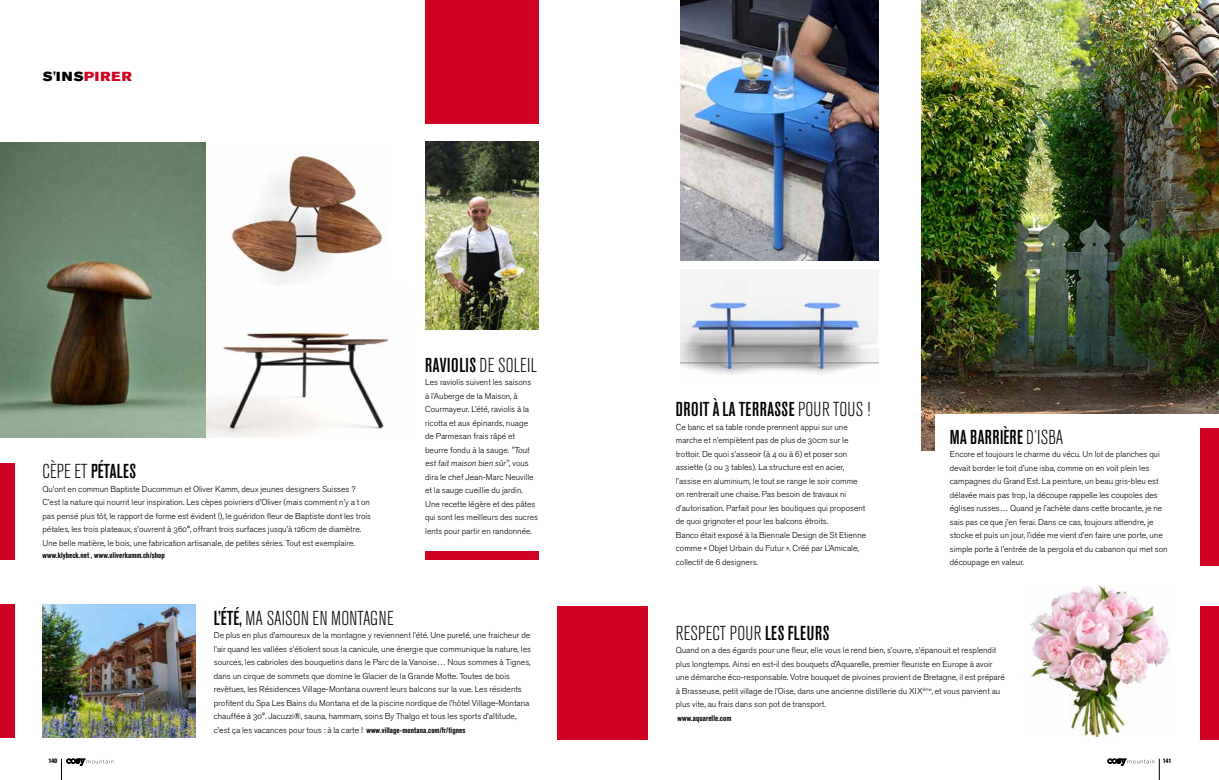
<style>
.page{position:relative;width:1219px;height:780px;background:#fff}
.page>*{position:absolute;margin:0;border:0;box-sizing:border-box;transform-origin:0 0}
.t1{font:500 condensed 20px "Akzidenz Grotesk BE";letter-spacing:.02em;color:#000}
.t2{font:300 condensed 20px "Akzidenz Grotesk BE";letter-spacing:.01em;color:#000}
.t3{font:13px "Akzidenz Grotesk BE Super";letter-spacing:.085em;color:#000;scale:1.08 1}
.t4{font:8.5px/13.5px "Akzidenz Grotesk BE Light Os F";color:#000}
.t5{font:700 condensed 8px "Akzidenz Grotesk BE";letter-spacing:.01em;color:#000}
.t6{font:800 condensed 6.3px "Akzidenz Grotesk BE";letter-spacing:-.06em;color:#000}
.s1{color:#d10221}
.s2{font-weight:300}
.s3{font-weight:500}
.s4{font-family:"Akzidenz Grotesk BE";font-weight:700;font-stretch:condensed;font-size:8px}
</style>
<div class="page">
<svg style="left:61px;top:758px;width:52px;height:22px"></svg>
<svg style="left:1108px;top:758px;width:52px;height:22px"></svg>
<img style="left:680px;top:273px;width:199px;height:101px">
<img style="left:231px;top:155px;width:153px;height:130px">
<div style="left:0;top:463px;width:14px;height:96px;background:#d10221"></div>
<div style="left:0;top:604px;width:14px;height:133px;background:#d10221"></div>
<div style="left:1200px;top:606px;width:18px;height:133px;background:#d10221"></div>
<div style="left:557px;top:606px;width:90px;height:133px;background:#d10221"></div>
<div style="left:425px;top:1px;width:114px;height:123px;background:#d10221"></div>
<div style="left:425px;top:551px;width:114px;height:8px;background:#d10221"></div>
<img style="left:1023px;top:585px;width:147px;height:151px">
<img style="left:43px;top:604px;width:153px;height:133px">
<img style="left:680px;top:1px;width:199px;height:260px">
<img style="left:425px;top:142px;width:114px;height:187px">
<img style="left:205px;top:285px;width:184px;height:152px">
<img style="left:922px;top:1px;width:296px;height:450px">
<img style="left:0;top:142px;width:205px;height:295px">
<div style="left:935px;top:414px;width:283px;height:60px;background:#fff"></div>
<div style="left:1200px;top:428px;width:18px;height:138px;background:#d10221"></div>
<h2 class="t3" style="left:43px;top:69px;width:84px">S'INS<span class="s1">PIRER</span></h2>
<h1 class="t1" style="left:43px;top:460px;width:95px"><span class="s2">CÈPE ET</span> PÉTALES</h1>
<p class="t4" style="left:43px;top:482px;width:330px">Qu’ont en commun Baptiste Ducommun et Oliver Kamm, deux jeunes designers Suisses ?<br>C’est la nature qui nourrit leur inspiration. Les cèpes poivriers d’Oliver (mais comment n’y a t on pas pensé plus tôt, le rapport de forme est évident !), le guéridon fleur de Baptiste dont les trois pétales, les trois plateaux, s’ouvrent à 360°, offrant trois surfaces jusqu’à 126cm de diamètre.<br>Une belle matière, le bois, une fabrication artisanale, de petites séries. Tout est exemplaire.</p>
<p class="t5" style="left:43px;top:550px;width:124px">www.klybeck.net , www.oliverkamm.ch/shop</p>
<h1 class="t1" style="left:425px;top:354px;width:113px">RAVIOLIS <span class="s2">DE SOLEIL</span></h1>
<p class="t4" style="left:425px;top:376px;width:114px">Les raviolis suivent les saisons<br>à l’Auberge de la Maison, à<br>Courmayeur. L’été, raviolis à la ricotta et aux épinards, nuage de Parmesan frais râpé et beurre fondu à la sauge. "Tout est fait maison bien sûr", vous dira le chef Jean-Marc Neuville et la sauge cueillie du jardin.<br>Une recette légère et des pâtes qui sont les meilleurs des sucres lents pour partir en randonnée.</p>
<h1 class="t2" style="left:214px;top:607px;width:181px"><span class="s3">L’ÉTÉ,</span> MA SAISON EN MONTAGNE</h1>
<p class="t4" style="left:214px;top:628px;width:319px">De plus en plus d’amoureux de la montagne y reviennent l’été. Une pureté, une fraicheur de l’air quand les vallées s’étiolent sous la canicule, une énergie que communique la nature, les sources, les cabrioles des bouquetins dans le Parc de la Vanoise… Nous sommes à Tignes, dans un cirque de sommets que domine le Glacier de la Grande Motte. Toutes de bois revêtues, les Résidences Village-Montana ouvrent leurs balcons sur la vue. Les résidents profitent du Spa Les Bains du Montana et de la piscine nordique de l’hôtel Village-Montana chauffée à 30°. Jacuzzi®, sauna, hammam, soins By Thalgo et tous les sports d’altitude, c’est ça les vacances pour tous : à la carte ! <span class="s4">www.village-montana.com/fr/tignes</span></p>
<h1 class="t1" style="left:676px;top:398px;width:196px">DROITÀLATERRASSE<span class="s2">POUR TOUS !</span></h1>
<p class="t4" style="left:676px;top:420px;width:192px">Ce banc et sa table ronde prennent appui sur une marche et n’empiètent pas de plus de 30cm sur le trottoir. De quoi s’asseoir (à 4 ou à 6) et poser son assiette (2 ou 3 tables). La structure est en acier, l’assise en aluminium, le tout se range le soir comme on rentrerait une chaise. Pas besoin de travaux ni d’autorisation. Parfait pour les boutiques qui proposent de quoi grignoter et pour les balcons étroits.<br>Banco était exposé à la Biennale Design de St Etienne comme « Objet Urbain du Futur ». Créé par L’Amicale, collectif de 6 designers.</p>
<h1 class="t1" style="left:950px;top:425px;width:115px">MABARRIÈRE<span class="s2">D’ISBA</span></h1>
<p class="t4" style="left:950px;top:447px;width:219px">Encore et toujours le charme du vécu. Un lot de planches qui devait border le toit d’une isba, comme on en voit plein les campagnes du Grand Est. La peinture, un beau gris-bleu est délavée mais pas trop, la découpe rappelle les coupoles des églises russes… Quand je l’achète dans cette brocante, je ne sais pas ce que j’en ferai. Dans ce cas, toujours attendre, je stocke et puis un jour, l’idée me vient d’en faire une porte, une simple porte à l’entrée de la pergola et du cabanon qui met son découpage en valeur.</p>
<h1 class="t2" style="left:676px;top:622px;width:155px">RESPECT POUR <span class="s3">LES FLEURS</span></h1>
<p class="t4" style="left:676px;top:643px;width:331px">Quand on a des égards pour une fleur, elle vous le rend bien, s’ouvre, s’épanouit et resplendit plus longtemps. Ainsi en est-il des bouquets d’Aquarelle, premier fleuriste en Europe à avoir une démarche éco-responsable. Votre bouquet de pivoines provient de Bretagne, il est préparé à Brasseuse, petit village de l’Oise, dans une ancienne distillerie du XIX<sup>ème</sup>, et vous parvient au plus vite, au frais dans son pot de transport.</p>
<p class="t5" style="left:677px;top:713px;width:55px">www.aquarelle.com</p>
<p class="t6" style="left:49px;top:757px;width:10px">140</p>
<p class="t6" style="left:1163px;top:757px;width:10px">141</p>
</div>
